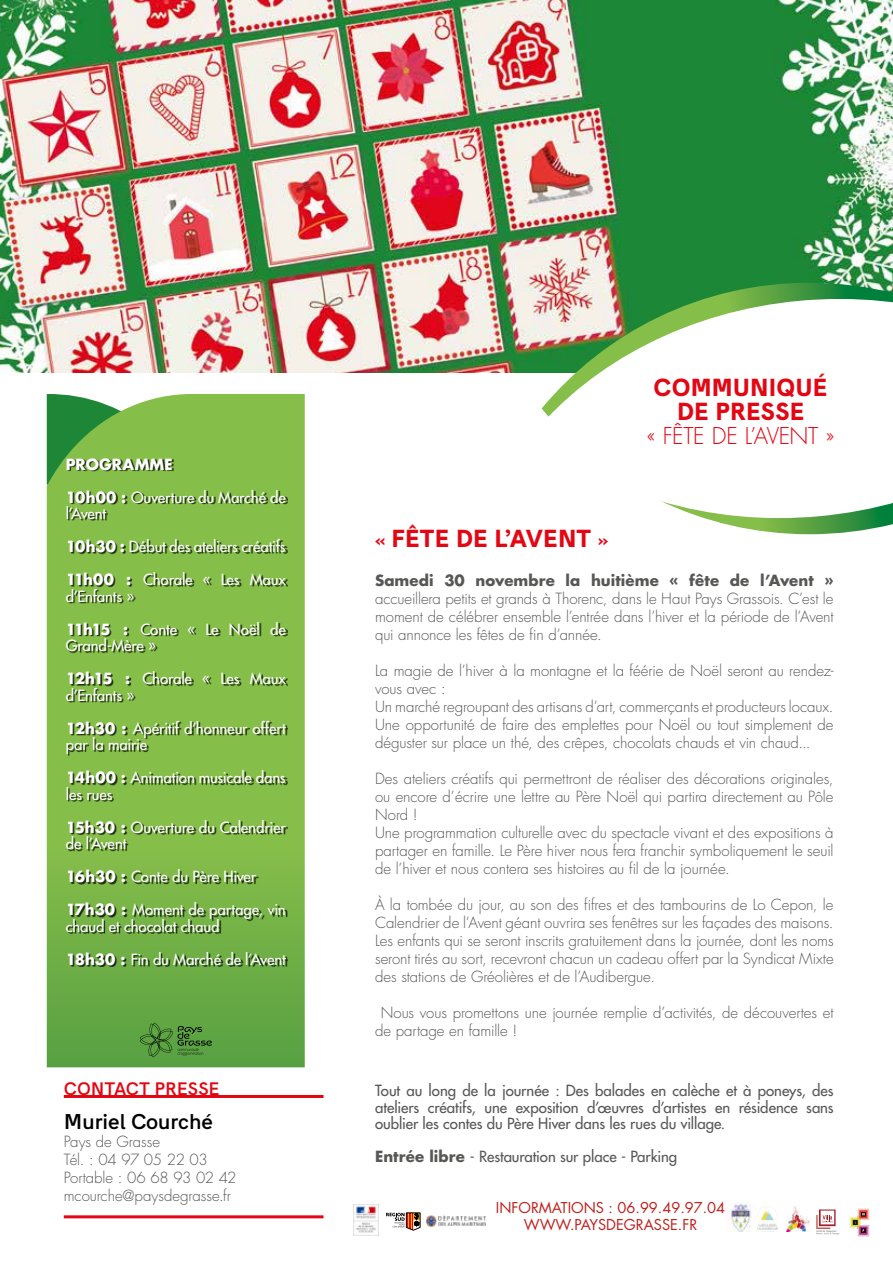
<style>
.page{position:relative;width:893px;height:1263px;background:#fff}
.page>*{position:absolute;margin:0;border:0;box-sizing:border-box;transform-origin:0 0}
.t1{font:900 22.5px/24px "Hanken Grotesk";letter-spacing:-.01em;color:#e30613;text-align:center}
.t2{font:300 22.5px "Futura Std";letter-spacing:-.015em;color:#e30613}
.t3{font:700 19.5px "Hanken Grotesk";color:#000}
.t4{font:700 16.5px "Hanken Grotesk";letter-spacing:-.005em;color:#e30613}
.t5{font:300 15px/18px "Futura Std";letter-spacing:-.005em;color:#575756}
.t6{font:500 15px/16.5px "Futura Std";letter-spacing:-.005em;color:#fff}
.t7{font:500 15px/16.5px "Futura Std";letter-spacing:-.005em;color:#575756;text-align:justify}
.t8{font:700 15px "Futura Std";letter-spacing:.005em;color:#575756}
.t9{font:700 15px "Futura Std";letter-spacing:.01em;color:#fff}
.t10{font:14.55px/17.4px "Futura Std";color:#be201d;text-align:center}
.s1{font-weight:700}
.s2{font-size:19.5px}
</style>
<div class="page">
<img style="left:0;top:0;width:893px;height:373px">
<svg style="left:47px;top:394px;width:258px;height:673px;background:#72b248"></svg>
<img style="left:542px;top:283px;width:351px;height:251px">
<svg style="left:533px;top:291px;width:360px;height:235px"></svg>
<img style="left:729px;top:1202px;width:28px;height:29px">
<img style="left:427px;top:1216px;width:59px;height:10px">
<img style="left:786px;top:1206px;width:24px;height:25px">
<svg style="left:816px;top:1209px;width:23px;height:26px"></svg>
<svg style="left:849px;top:1208px;width:20px;height:28px"></svg>
<img style="left:354px;top:1204px;width:24px;height:29px">
<img style="left:757px;top:1207px;width:20px;height:25px">
<svg style="left:386px;top:1212px;width:34px;height:18px"></svg>
<svg style="left:140px;top:1023px;width:72px;height:34px;background:#4f8c39"></svg>
<hr style="left:64px;top:1095px;width:260px;height:3px;background:#e30613">
<hr style="left:64px;top:1215px;width:260px;height:3px;background:#e30613">
<div style="left:68px;top:459px;width:220px;height:507px;background:#000;opacity:.75"></div>
<p class="t9" style="left:66px;top:454px;width:108px">PROGRAMME</p>
<p class="t6" style="left:66px;top:489px;width:221px"><span class="s1">10h00 :</span> Ouverture du Marché de l’Avent</p>
<p class="t6" style="left:66px;top:539px;width:221px"><span class="s1">10h30 :</span> Début des ateliers créatifs</p>
<p class="t6" style="left:66px;top:572px;width:221px"><span class="s1">11h00 :</span> Chorale « Les Maux d’Enfants »</p>
<p class="t6" style="left:66px;top:621px;width:221px"><span class="s1">11h15 :</span> Conte « Le Noël de<br>Grand-Mère »</p>
<p class="t6" style="left:66px;top:671px;width:221px"><span class="s1">12h15 :</span> Chorale « Les Maux d’Enfants »</p>
<p class="t6" style="left:66px;top:720px;width:221px"><span class="s1">12h30 :</span> Apéritif d’honneur offert par la mairie</p>
<p class="t6" style="left:66px;top:770px;width:221px"><span class="s1">14h00 :</span> Animation musicale dans les rues</p>
<p class="t6" style="left:66px;top:819px;width:221px"><span class="s1">15h30 :</span> Ouverture du Calendrier de l’Avent</p>
<p class="t6" style="left:66px;top:869px;width:192px"><span class="s1">16h30 :</span> Conte du Père Hiver</p>
<p class="t6" style="left:66px;top:902px;width:221px"><span class="s1">17h30 :</span> Moment de partage, vin chaud et chocolat chaud</p>
<p class="t6" style="left:66px;top:951px;width:221px"><span class="s1">18h30 :</span> Fin du Marché de l’Avent</p>
<p class="t4" style="left:64px;top:1075px;width:157px">CONTACT PRESSE</p>
<h2 class="t3" style="left:64px;top:1105px;width:151px">Muriel Courché</h2>
<p class="t5" style="left:64px;top:1133px;width:174px">Pays de Grasse<br>Tél. : 04 97 05 22 03<br>Portable : 06 68 93 02 42 mcourche@paysdegrasse.fr</p>
<h1 class="t1" style="left:654px;top:374px;width:175px">COMMUNIQUÉ<br>DE PRESSE</h1>
<h1 class="t2" style="left:647px;top:422px;width:189px">« FÊTE DE L’AVENT »</h1>
<h1 class="t1" style="left:375px;top:525px;width:235px"><span class="s2">«</span> FÊTE DE L’AVENT <span class="s2">»</span></h1>
<p class="t8" style="left:375px;top:570px;width:460px">Samedi 30 novembre la huitième « fête de l’Avent »</p>
<p class="t5" style="left:375px;top:590px;width:460px;text-align:justify">accueillera petits et grands à Thorenc, dans le Haut Pays Grassois. C’est le moment de célébrer ensemble l’entrée dans l’hiver et la période de l’Avent qui annonce les fêtes de fin d’année.</p>
<p class="t5" style="left:375px;top:662px;width:460px">La magie de l’hiver à la montagne et la féérie de Noël seront au rendez&shy;vous avec :<br>Un marché regroupant des artisans d’art, commerçants et producteurs locaux.<br>Une opportunité de faire des emplettes pour Noël ou tout simplement de déguster sur place un thé, des crêpes, chocolats chauds et vin chaud...</p>
<p class="t5" style="left:375px;top:770px;width:460px">Des ateliers créatifs qui permettront de réaliser des décorations originales, ou encore d’écrire une lettre au Père Noël qui partira directement au Pôle Nord !<br>Une programmation culturelle avec du spectacle vivant et des expositions à partager en famille. Le Père hiver nous fera franchir symboliquement le seuil de l’hiver et nous contera ses histoires au fil de la journée.</p>
<p class="t5" style="left:375px;top:896px;width:460px;text-align:justify">À la tombée du jour, au son des fifres et des tambourins de Lo Cepon, le Calendrier de l’Avent géant ouvrira ses fenêtres sur les façades des maisons.<br>Les enfants qui se seront inscrits gratuitement dans la journée, dont les noms seront tirés au sort, recevront chacun un cadeau offert par la Syndicat Mixte des stations de Gréolières et de l’Audibergue.</p>
<p class="t5" style="left:375px;top:1004px;width:460px;text-indent:6px">Nous vous promettons une journée remplie d’activités, de découvertes et de partage en famille !</p>
<p class="t7" style="left:375px;top:1082px;width:460px">Tout au long de la journée : Des balades en calèche et à poneys, des ateliers créatifs, une exposition d’œuvres d’artistes en résidence sans oublier les contes du Père Hiver dans les rues du village.</p>
<p class="t7" style="left:375px;top:1148px;width:304px"><span class="s1">Entrée libre</span> - Restauration sur place - Parking</p>
<p class="t10" style="left:496px;top:1199px;width:231px">INFORMATIONS : 06.99.49.97.04<br>WWW.PAYSDEGRASSE.FR</p>
</div>
